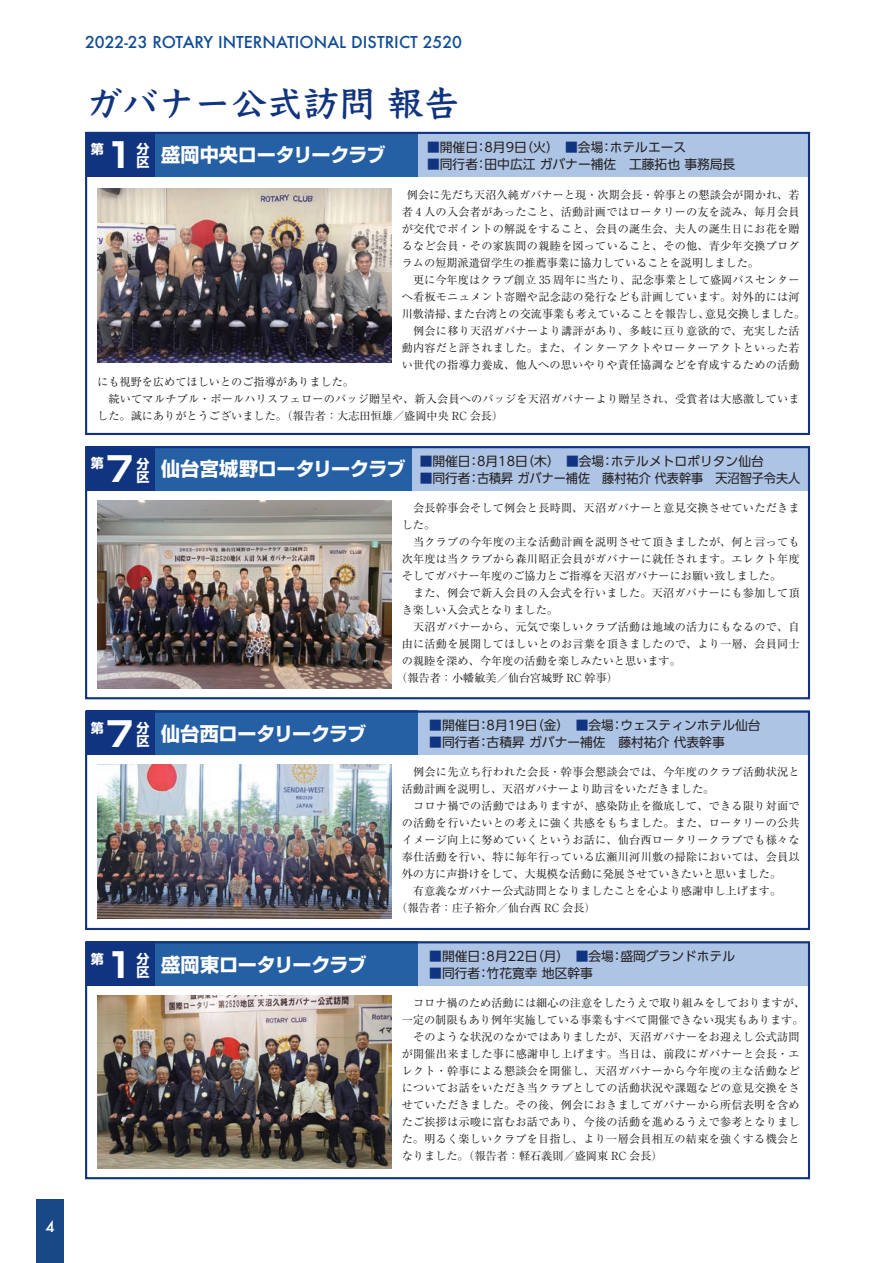
<style>
.page{position:relative;width:893px;height:1263px;background:#fff}
.page>*{position:absolute;margin:0;border:0;box-sizing:border-box;transform-origin:0 0}
.t1{font:700 36.15px "Yu Kyo";color:#10347f}
.t2{font:700 34.05px "Shin Go Pro";color:#fff}
.t3{font:700 19.2px "Shin Go Pro";letter-spacing:-.015em;color:#fff}
.t4{font:500 15.9px "Futura";color:#0f4c95}
.t5{font:500 14.85px "Futura";color:#fff}
.t6{font:700 13.05px/13px "Shin Go Pro";color:#fff}
.t7{font:12.75px "UD Shin Go Pro";color:#231f20}
.t8{font:11.1px/17px "Ryumin Pro";letter-spacing:.02em;color:#231f20}
.t9{font:11.1px "Ryumin Pro";color:#231f20}
.s1{font-size:34.05px}
.s2{color:#10347f}
</style>
<div class="page">
<div style="left:153px;top:446px;width:259px;height:45px;background:#255fa4"></div>
<div style="left:412px;top:446px;width:398px;height:45px;background:#adc4e5"></div>
<div style="left:86px;top:446px;width:68px;height:45px;background:#10347f"></div>
<div style="left:153px;top:711px;width:266px;height:44px;background:#255fa4"></div>
<div style="left:153px;top:941px;width:266px;height:45px;background:#255fa4"></div>
<div style="left:419px;top:711px;width:391px;height:44px;background:#adc4e5"></div>
<div style="left:419px;top:941px;width:391px;height:45px;background:#adc4e5"></div>
<div style="left:86px;top:711px;width:68px;height:44px;background:#10347f"></div>
<div style="left:86px;top:941px;width:68px;height:45px;background:#10347f"></div>
<div style="left:153px;top:132px;width:266px;height:44px;background:#255fa4"></div>
<div style="left:419px;top:132px;width:391px;height:44px;background:#adc4e5"></div>
<div style="left:86px;top:132px;width:68px;height:44px;background:#10347f"></div>
<div style="left:36px;top:1199px;width:28px;height:64px;background:#194887"></div>
<div style="left:85px;top:132px;width:725px;height:303px;border:2px solid #10347f"></div>
<div style="left:85px;top:446px;width:725px;height:253px;border:2px solid #10347f"></div>
<div style="left:85px;top:711px;width:725px;height:219px;border:2px solid #10347f"></div>
<div style="left:85px;top:941px;width:725px;height:238px;border:2px solid #10347f"></div>
<img style="left:97px;top:189px;width:295px;height:174px">
<img style="left:97px;top:500px;width:295px;height:188px">
<img style="left:97px;top:765px;width:295px;height:153px">
<img style="left:97px;top:996px;width:295px;height:172px">
<h3 class="t5" style="left:45px;top:1216px;width:11px">4</h3>
<h3 class="t4" style="left:85px;top:31px;width:379px">2022-23 ROTARY INTERNATIONAL DISTRICT 2520</h3>
<h1 class="t1" style="left:86px;top:77px;width:375px">ガバナー公式訪問 報告</h1>
<h3 class="t3" style="left:106px;top:139px;width:281px"><span class="s1">1</span> 盛岡中央ロータリークラブ</h3>
<p class="t6" style="left:91px;top:141px;width:14px">第</p>
<p class="t6" style="left:136px;top:142px;width:14px">分区</p>
<p class="t7" style="left:427px;top:136px;width:261px"><span class="s2">■</span>開催日：8月9日（火）　<span class="s2">■</span>会場：ホテルエース</p>
<p class="t7" style="left:427px;top:153px;width:310px"><span class="s2">■</span>同行者：田中広江 ガバナー補佐　工藤拓也 事務局長</p>
<p class="t8" style="left:402px;top:185px;width:405px;text-indent:5px">例会に先だち天沼久純ガバナーと現・次期会長・幹事との懇談会が開かれ、若者 4 人の入会者があったこと、活動計画ではロータリーの友を読み、毎月会員が交代でポイントの解説をすること、会員の誕生会、夫人の誕生日にお花を贈るなど会員・その家族間の親睦を図っていること、その他、青少年交換プログラムの短期派遣留学生の推薦事業に協力していることを説明しました。<br>　更に今年度はクラブ創立 35 周年に当たり、記念事業として盛岡バスセンターへ看板モニュメント寄贈や記念誌の発行なども計画しています。対外的には河川敷清掃、また台湾との交流事業も考えていることを報告し、意見交換しました。　例会に移り天沼ガバナーより講評があり、多岐に亘り意欲的で、充実した活動内容だと評されました。また、インターアクトやローターアクトといった若い世代の指導力養成、他人への思いやりや責任協調などを育成するための活動</p>
<p class="t8" style="left:97px;top:372px;width:704px">にも視野を広めてほしいとのご指導がありました。<br>　続いてマルチプル・ポールハリスフェローのバッジ贈呈や、新入会員へのバッジを天沼ガバナーより贈呈され、受賞者は大感激していました。誠にありがとうございました。（報告者：大志田恒雄／盛岡中央 RC 会長）</p>
<h2 class="t2" style="left:106px;top:442px;width:29px">7</h2>
<p class="t6" style="left:91px;top:455px;width:14px">第</p>
<p class="t6" style="left:136px;top:456px;width:14px">分区</p>
<h3 class="t3" style="left:161px;top:454px;width:246px">仙台宮城野ロータリークラブ</h3>
<p class="t7" style="left:420px;top:451px;width:346px"><span class="s2">■</span>開催日：8月18日（木）　<span class="s2">■</span>会場：ホテルメトロポリタン仙台</p>
<p class="t7" style="left:420px;top:468px;width:382px"><span class="s2">■</span>同行者：古積昇 ガバナー補佐　藤村祐介 代表幹事　天沼智子令夫人</p>
<p class="t8" style="left:402px;top:498px;width:399px">　会長幹事会そして例会と長時間、天沼ガバナーと意見交換させていただきま</p>
<p class="t8" style="left:402px;top:515px;width:35px">した。</p>
<p class="t8" style="left:402px;top:532px;width:399px">　当クラブの今年度の主な活動計画を説明させて頂きましたが、何と言っても</p>
<p class="t8" style="left:402px;top:549px;width:399px">次年度は当クラブから森川昭正会員がガバナーに就任されます。エレクト年度</p>
<p class="t9" style="left:402px;top:567px;width:381px">そしてガバナー年度のご協力とご指導を天沼ガバナーにお願い致しました。</p>
<p class="t8" style="left:402px;top:583px;width:399px">　また、例会で新入会員の入会式を行いました。天沼ガバナーにも参加して頂</p>
<p class="t9" style="left:402px;top:601px;width:158px">き楽しい入会式となりました。</p>
<p class="t8" style="left:402px;top:617px;width:399px">　天沼ガバナーから、元気で楽しいクラブ活動は地域の活力にもなるので、自</p>
<p class="t8" style="left:402px;top:634px;width:399px">由に活動を展開してほしいとのお言葉を頂きましたので、より一層、会員同士</p>
<p class="t9" style="left:402px;top:652px;width:281px">の親睦を深め、今年度の活動を楽しみたいと思います。</p>
<p class="t9" style="left:396px;top:669px;width:223px">（報告者：小幡敏美／仙台宮城野 RC 幹事）</p>
<h2 class="t2" style="left:106px;top:707px;width:29px">7</h2>
<p class="t6" style="left:91px;top:720px;width:14px">第</p>
<p class="t6" style="left:136px;top:720px;width:14px">分区</p>
<h3 class="t3" style="left:161px;top:718px;width:207px">仙台西ロータリークラブ</h3>
<p class="t7" style="left:429px;top:715px;width:333px"><span class="s2">■</span>開催日：8月19日（金）　<span class="s2">■</span>会場：ウェスティンホテル仙台</p>
<p class="t7" style="left:429px;top:732px;width:297px"><span class="s2">■</span>同行者：古積昇 ガバナー補佐　藤村祐介 代表幹事</p>
<p class="t8" style="left:402px;top:763px;width:399px">　例会に先立ち行われた会長・幹事会懇談会では、今年度のクラブ活動状況と</p>
<p class="t9" style="left:402px;top:780px;width:314px">活動計画を説明し、天沼ガバナーより助言をいただきました。</p>
<p class="t8" style="left:402px;top:797px;width:399px">　コロナ禍での活動ではありますが、感染防止を徹底して、できる限り対面で</p>
<p class="t8" style="left:402px;top:814px;width:399px">の活動を行いたいとの考えに強く共感をもちました。また、ロータリーの公共</p>
<p class="t8" style="left:402px;top:831px;width:399px">イメージ向上に努めていくというお話に、仙台西ロータリークラブでも様々な</p>
<p class="t8" style="left:402px;top:848px;width:399px">奉仕活動を行い、特に毎年行っている広瀬川河川敷の掃除においては、会員以</p>
<p class="t9" style="left:402px;top:865px;width:381px">外の方に声掛けをして、大規模な活動に発展させていきたいと思いました。</p>
<p class="t9" style="left:402px;top:882px;width:381px">　有意義なガバナー公式訪問となりましたことを心より感謝申し上げます。</p>
<p class="t9" style="left:396px;top:899px;width:201px">（報告者：庄子裕介／仙台西 RC 会長）</p>
<h2 class="t2" style="left:106px;top:938px;width:29px">1</h2>
<p class="t6" style="left:91px;top:951px;width:14px">第</p>
<p class="t6" style="left:136px;top:951px;width:14px">分区</p>
<h3 class="t3" style="left:161px;top:949px;width:207px">盛岡東ロータリークラブ</h3>
<p class="t7" style="left:429px;top:946px;width:307px"><span class="s2">■</span>開催日：8月22日（月）　<span class="s2">■</span>会場：盛岡グランドホテル</p>
<p class="t7" style="left:429px;top:963px;width:165px"><span class="s2">■</span>同行者：竹花寛幸 地区幹事</p>
<p class="t8" style="left:402px;top:994px;width:405px">　コロナ禍のため活動には細心の注意をしたうえで取り組みをしておりますが、一定の制限もあり例年実施している事業もすべて開催できない現実もあります。　そのような状況のなかではありましたが、天沼ガバナーをお迎えし公式訪問が開催出来ました事に感謝申し上げます。当日は、前段にガバナーと会長・エレクト・幹事による懇談会を開催し、天沼ガバナーから今年度の主な活動などについてお話をいただき当クラブとしての活動状況や課題などの意見交換をさせていただきました。その後、例会におきましてガバナーから所信表明を含めたご挨拶は示唆に富むお話であり、今後の活動を進めるうえで参考となりました。明るく楽しいクラブを目指し、より一層会員相互の結束を強くする機会となりました。（報告者：軽石義則／盛岡東 RC 会長）</p>
</div>
